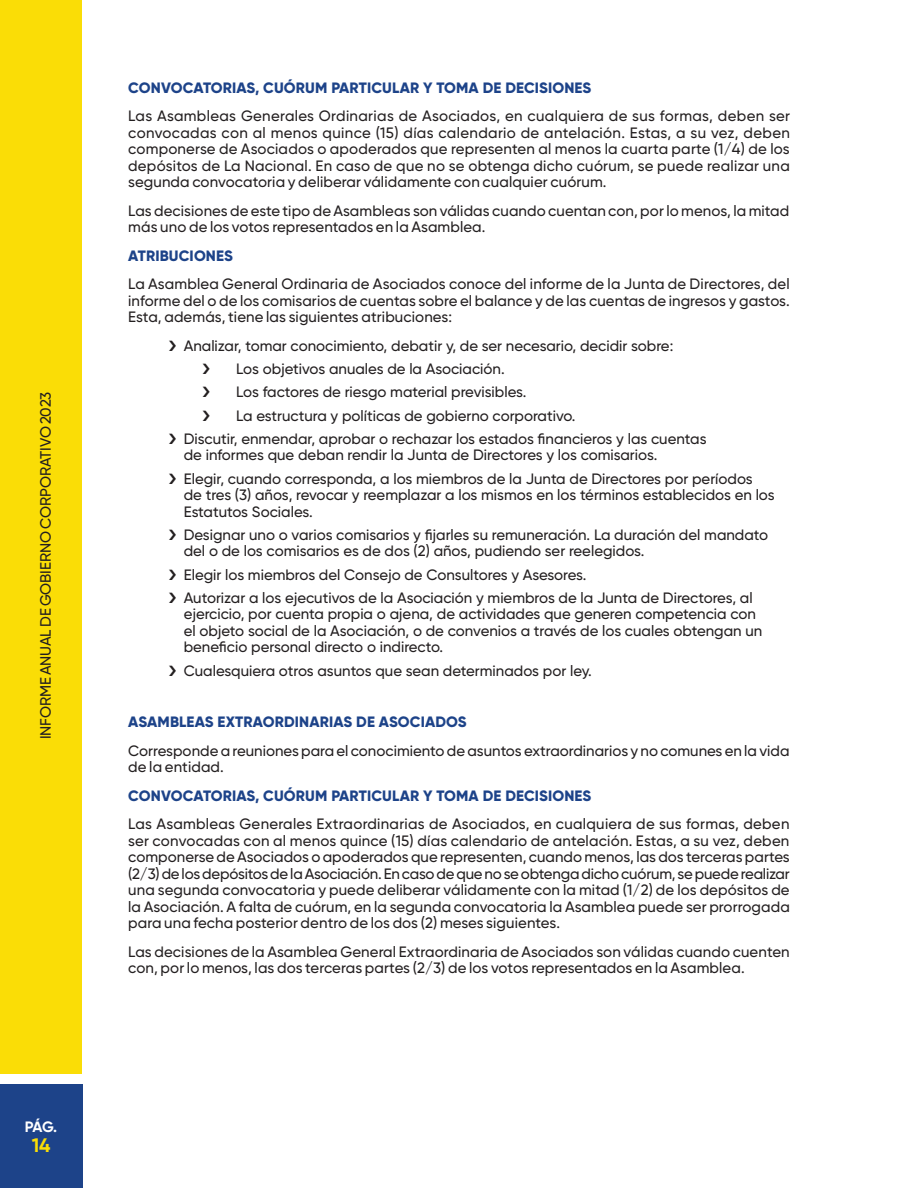
<style>
.page{position:relative;width:918px;height:1188px;background:#fff}
.page>*{position:absolute;margin:0;border:0;box-sizing:border-box;transform-origin:0 0}
.t1{font:700 19.5px "Gilroy";color:#fadd06}
.Body_Text{font:500 15px/16.5px "Gilroy";color:#231f20}
.Subtitulos{font:800 15px "Gilroy";letter-spacing:.01em;color:#1d4389}
.t2{font:700 15px "Gilroy";color:#fff}
</style>
<div class="page">
<div style="left:0;top:0;width:82px;height:1074px;background:#fadd06"></div>
<div style="left:0;top:1084px;width:82px;height:104px;background:#1d4389"></div>
<p class="Body_Text" style="left:37px;top:739px;width:349px;rotate:-90deg">INFORME ANUAL DE GOBIERNO CORPORATIVO 2023</p>
<p class="t2" style="left:25px;top:1118px;width:34px">PÁG.</p>
<h1 class="t1" style="left:32px;top:1133px;width:20px">14</h1>
<p class="Subtitulos" style="left:128px;top:78px;width:465px">CONVOCATORIAS, CUÓRUM PARTICULAR Y TOMA DE DECISIONES</p>
<p class="Body_Text" style="left:128px;top:108px;width:663px;text-align:justify">Las Asambleas Generales Ordinarias de Asociados, en cualquiera de sus formas, deben ser convocadas con al menos quince (15) días calendario de antelación. Estas, a su vez, deben componerse de Asociados o apoderados que representen al menos la cuarta parte (1/4) de los depósitos de La Nacional. En caso de que no se obtenga dicho cuórum, se puede realizar una segunda convocatoria y deliberar válidamente con cualquier cuórum.</p>
<p class="Body_Text" style="left:128px;top:202px;width:663px">Las decisiones de este tipo de Asambleas son válidas cuando cuentan con, por lo menos, la mitad más uno de los votos representados en la Asamblea.</p>
<p class="Subtitulos" style="left:128px;top:246px;width:106px">ATRIBUCIONES</p>
<p class="Body_Text" style="left:128px;top:276px;width:663px;text-align:justify">La Asamblea General Ordinaria de Asociados conoce del informe de la Junta de Directores, del informe del o de los comisarios de cuentas sobre el balance y de las cuentas de ingresos y gastos.<br>Esta, además, tiene las siguientes atribuciones:</p>
<p class="Body_Text" style="left:184px;top:337px;width:491px">Analizar, tomar conocimiento, debatir y, de ser necesario, decidir sobre:</p>
<p class="Body_Text" style="left:236px;top:361px;width:270px">Los objetivos anuales de la Asociación.</p>
<p class="Body_Text" style="left:236px;top:384px;width:292px">Los factores de riesgo material previsibles.</p>
<p class="Body_Text" style="left:236px;top:407px;width:341px">La estructura y políticas de gobierno corporativo.</p>
<p class="Body_Text" style="left:184px;top:430px;width:524px">Discutir, enmendar, aprobar o rechazar los estados financieros y las cuentas de informes que deban rendir la Junta de Directores y los comisarios.</p>
<p class="Body_Text" style="left:184px;top:470px;width:592px">Elegir, cuando corresponda, a los miembros de la Junta de Directores por períodos de tres (3) años, revocar y reemplazar a los mismos en los términos establecidos en los<br>Estatutos Sociales.</p>
<p class="Body_Text" style="left:184px;top:526px;width:586px">Designar uno o varios comisarios y fijarles su remuneración. La duración del mandato del o de los comisarios es de dos (2) años, pudiendo ser reelegidos.</p>
<p class="Body_Text" style="left:184px;top:566px;width:404px">Elegir los miembros del Consejo de Consultores y Asesores.</p>
<p class="Body_Text" style="left:184px;top:589px;width:580px">Autorizar a los ejecutivos de la Asociación y miembros de la Junta de Directores, al ejercicio, por cuenta propia o ajena, de actividades que generen competencia con el objeto social de la Asociación, o de convenios a través de los cuales obtengan un beneficio personal directo o indirecto.</p>
<p class="Body_Text" style="left:184px;top:662px;width:410px">Cualesquiera otros asuntos que sean determinados por ley.</p>
<p class="Subtitulos" style="left:128px;top:713px;width:340px">ASAMBLEAS EXTRAORDINARIAS DE ASOCIADOS</p>
<p class="Body_Text" style="left:128px;top:742px;width:663px">Corresponde a reuniones para el conocimiento de asuntos extraordinarios y no comunes en la vida de la entidad.</p>
<p class="Subtitulos" style="left:128px;top:786px;width:465px">CONVOCATORIAS, CUÓRUM PARTICULAR Y TOMA DE DECISIONES</p>
<p class="Body_Text" style="left:128px;top:816px;width:663px;text-align:justify">Las Asambleas Generales Extraordinarias de Asociados, en cualquiera de sus formas, deben ser convocadas con al menos quince (15) días calendario de antelación. Estas, a su vez, deben componerse de Asociados o apoderados que representen, cuando menos, las dos terceras partes (2/3) de los depósitos de la Asociación. En caso de que no se obtenga dicho cuórum, se puede realizar una segunda convocatoria y puede deliberar válidamente con la mitad (1/2) de los depósitos de la Asociación. A falta de cuórum, en la segunda convocatoria la Asamblea puede ser prorrogada para una fecha posterior dentro de los dos (2) meses siguientes.</p>
<p class="Body_Text" style="left:128px;top:943px;width:663px">Las decisiones de la Asamblea General Extraordinaria de Asociados son válidas cuando cuenten con, por lo menos, las dos terceras partes (2/3) de los votos representados en la Asamblea.</p>
</div>
